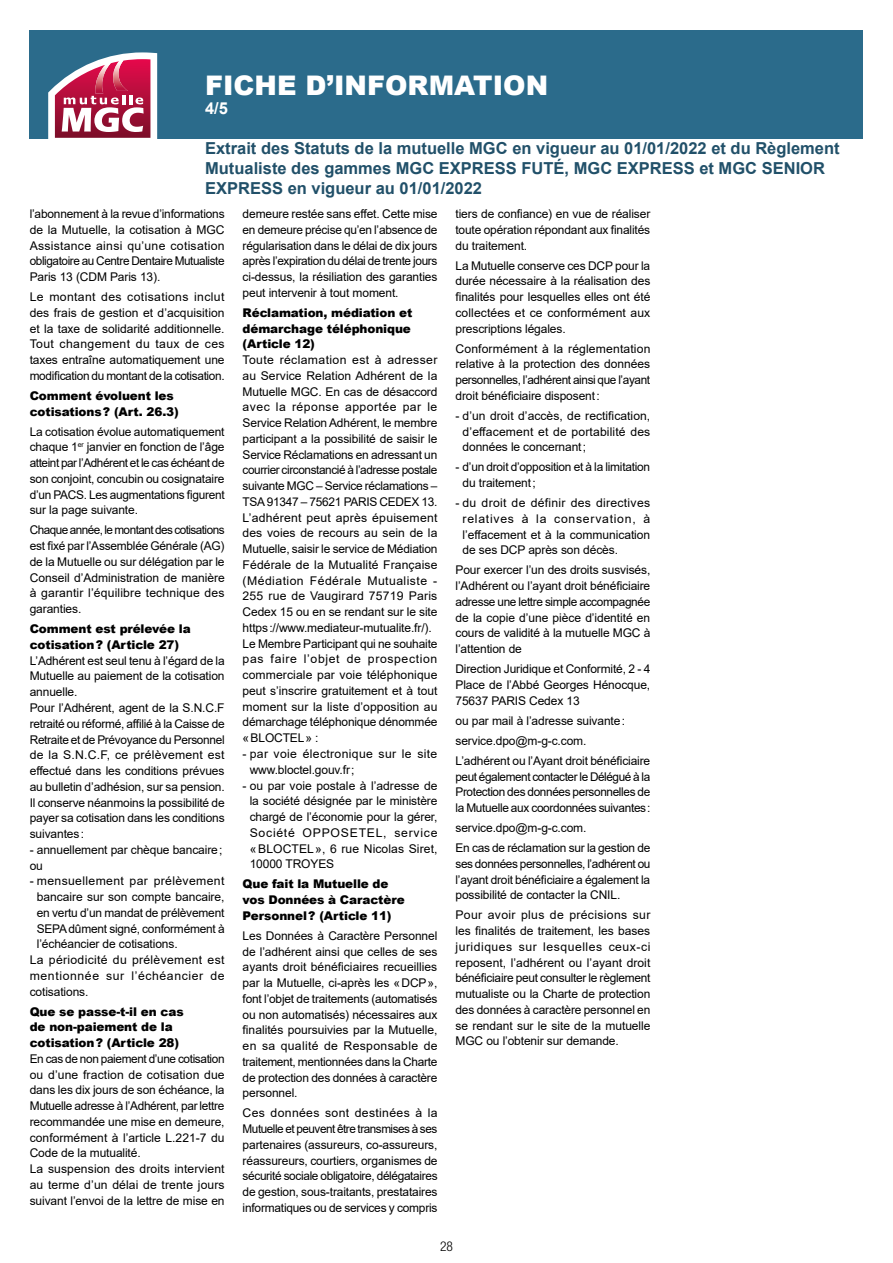
<style>
.page{position:relative;width:893px;height:1263px;background:#fff}
.page>*{position:absolute;margin:0;border:0;box-sizing:border-box;transform-origin:0 0}
.TITRE_Page{font:900 27px "Arial";color:#fff}
.TITRE_Paragraphe{font:700 16.5px/19.8px "Arial";color:#215069}
.TITRE_Paragraphe-2{font:700 16.5px "Arial";color:#fff}
.t1{font:300 condensed 13.5px "Helvetica Neue LT Std";color:#000}
.Extraits_Texte{font:12px/15.8px "Arial";letter-spacing:-.01em;color:#000;text-align:justify}
.Extraits_Article{font:900 12px/15.8px "Arial";letter-spacing:-.01em;color:#000}
.Extraits_Texte-2{font:12px/15.8px "Arial";letter-spacing:.025em;color:#000}
</style>
<div class="page">
<div style="left:30px;top:30px;width:833px;height:108px;background:#2b6b8b"></div>
<svg style="left:48px;top:52px;width:109px;height:87px"></svg>
<img style="left:113px;top:61px;width:15px;height:30px">
<p class="TITRE_Page" style="left:205px;top:65px;width:345px">FICHE D’INFORMATION</p>
<p class="TITRE_Paragraphe-2" style="left:205px;top:97px;width:24px">4/5</p>
<p class="TITRE_Paragraphe" style="left:205px;top:138px;width:636px">Extrait des Statuts de la mutuelle MGC en vigueur au 01/01/2022 et du Règlement<br>Mutualiste des gammes MGC EXPRESS FUTÉ, MGC EXPRESS et MGC SENIOR<br>EXPRESS en vigueur au 01/01/2022</p>
<p class="Extraits_Texte" style="left:30px;top:206px;width:196px">l’abonnement à la revue d’informations de la Mutuelle, la cotisation à MGC Assistance ainsi qu’une cotisation obligatoire au Centre Dentaire Mutualiste Paris 13 (CDM Paris 13).</p>
<p class="Extraits_Texte" style="left:30px;top:289px;width:196px">Le montant des cotisations inclut des frais de gestion et d’acquisition et la taxe de solidarité additionnelle.<br>Tout changement du taux de ces taxes entraîne automatiquement une modification du montant de la cotisation.</p>
<p class="Extraits_Article" style="left:30px;top:387px;width:150px">Comment évoluent les cotisations? (Art. 26.3)</p>
<p class="Extraits_Texte" style="left:30px;top:423px;width:196px">La cotisation évolue automatiquement chaque 1<sup>er</sup> janvier en fonction de l’âge atteint par l’Adhérent et le cas échéant de son conjoint, concubin ou cosignataire d’un PACS. Les augmentations figurent sur la page suivante.</p>
<p class="Extraits_Texte" style="left:30px;top:522px;width:196px">Chaque année, le montant des cotisations est fixé par l’Assemblée Générale (AG) de la Mutuelle ou sur délégation par le Conseil d’Administration de manière à garantir l’équilibre technique des garanties.</p>
<p class="Extraits_Article" style="left:30px;top:621px;width:163px">Comment est prélevée la cotisation? (Article 27)</p>
<p class="Extraits_Texte" style="left:30px;top:652px;width:196px">L’Adhérent est seul tenu à l’égard de la Mutuelle au paiement de la cotisation annuelle.</p>
<p class="Extraits_Texte" style="left:30px;top:700px;width:196px">Pour l’Adhérent, agent de la S.N.C.F retraité ou réformé, affilié à la Caisse de Retraite et de Prévoyance du Personnel de la S.N.C.F, ce prélèvement est effectué dans les conditions prévues au bulletin d’adhésion, sur sa pension.</p>
<p class="Extraits_Texte" style="left:30px;top:794px;width:196px">Il conserve néanmoins la possibilité de payer sa cotisation dans les conditions suivantes:</p>
<p class="Extraits_Texte" style="left:30px;top:841px;width:194px">- annuellement par chèque bancaire;</p>
<p class="Extraits_Texte" style="left:30px;top:857px;width:15px">ou</p>
<p class="Extraits_Texte" style="left:37px;top:873px;width:189px;text-indent:-7px">- mensuellement par prélèvement bancaire sur son compte bancaire, en vertu d’un mandat de prélèvement SEPA dûment signé, conformément à l’échéancier de cotisations.</p>
<p class="Extraits_Texte" style="left:30px;top:952px;width:196px">La périodicité du prélèvement est mentionnée sur l’échéancier de cotisations.</p>
<p class="Extraits_Article" style="left:30px;top:1003px;width:155px">Que se passe-t-il en cas de non-paiement de la cotisation? (Article 28)</p>
<p class="Extraits_Texte" style="left:30px;top:1050px;width:196px">En cas de non paiement d’une cotisation ou d’une fraction de cotisation due dans les dix jours de son échéance, la Mutuelle adresse à l’Adhérent, par lettre recommandée une mise en demeure, conformément à l’article L.221-7 du Code de la mutualité.</p>
<p class="Extraits_Texte" style="left:30px;top:1161px;width:196px">La suspension des droits intervient au terme d’un délai de trente jours suivant l’envoi de la lettre de mise en</p>
<p class="Extraits_Texte" style="left:243px;top:206px;width:196px">demeure restée sans effet. Cette mise en demeure précise qu’en l’absence de régularisation dans le délai de dix jours après l’expiration du délai de trente jours ci-dessus, la résiliation des garanties peut intervenir à tout moment.</p>
<p class="Extraits_Article" style="left:243px;top:304px;width:171px">Réclamation, médiation et démarchage téléphonique (Article 12)</p>
<p class="Extraits_Texte" style="left:243px;top:352px;width:196px">Toute réclamation est à adresser au Service Relation Adhérent de la Mutuelle MGC. En cas de désaccord avec la réponse apportée par le Service Relation Adhérent, le membre participant a la possibilité de saisir le Service Réclamations en adressant un courrier circonstancié à l’adresse postale suivante MGC – Service réclamations – TSA 91347 – 75621 PARIS CEDEX 13.</p>
<p class="Extraits_Texte" style="left:243px;top:509px;width:196px">L’adhérent peut après épuisement des voies de recours au sein de la Mutuelle, saisir le service de Médiation Fédérale de la Mutualité Française (Médiation Fédérale Mutualiste - 255 rue de Vaugirard 75719 Paris Cedex 15 ou en se rendant sur le site https://www.mediateur-mutualite.fr/).</p>
<p class="Extraits_Texte" style="left:243px;top:635px;width:196px">Le Membre Participant qui ne souhaite pas faire l’objet de prospection commerciale par voie téléphonique peut s’inscrire gratuitement et à tout moment sur la liste d’opposition au démarchage téléphonique dénommée «BLOCTEL» :</p>
<p class="Extraits_Texte-2" style="left:250px;top:746px;width:189px;text-indent:-7px">- par voie électronique sur le site www.bloctel.gouv.fr;</p>
<p class="Extraits_Texte" style="left:250px;top:777px;width:189px;text-indent:-7px">- ou par voie postale à l’adresse de la société désignée par le ministère chargé de l’économie pour la gérer, Société OPPOSETEL, service «BLOCTEL», 6 rue Nicolas Siret, 10000 TROYES</p>
<p class="Extraits_Article" style="left:243px;top:876px;width:164px">Que fait la Mutuelle de vos Données à Caractère<br>Personnel? (Article 11)</p>
<p class="Extraits_Texte" style="left:243px;top:927px;width:196px">Les Données à Caractère Personnel de l’adhérent ainsi que celles de ses ayants droit bénéficiaires recueillies par la Mutuelle, ci-après les «DCP», font l’objet de traitements (automatisés ou non automatisés) nécessaires aux finalités poursuivies par la Mutuelle, en sa qualité de Responsable de traitement, mentionnées dans la Charte de protection des données à caractère personnel.</p>
<p class="Extraits_Texte" style="left:243px;top:1105px;width:196px">Ces données sont destinées à la Mutuelle et peuvent être transmises à ses partenaires (assureurs, co-assureurs, réassureurs, courtiers, organismes de sécurité sociale obligatoire, délégataires de gestion, sous-traitants, prestataires informatiques ou de services y compris</p>
<p class="Extraits_Texte" style="left:455px;top:206px;width:196px">tiers de confiance) en vue de réaliser toute opération répondant aux finalités du traitement.</p>
<p class="Extraits_Texte" style="left:455px;top:257px;width:196px">La Mutuelle conserve ces DCP pour la durée nécessaire à la réalisation des finalités pour lesquelles elles ont été collectées et ce conformément aux prescriptions légales.</p>
<p class="Extraits_Texte" style="left:455px;top:340px;width:196px">Conformément à la réglementation relative à la protection des données personnelles, l’adhérent ainsi que l’ayant droit bénéficiaire disposent:</p>
<p class="Extraits_Texte" style="left:463px;top:408px;width:189px;text-indent:-7px">- d’un droit d’accès, de rectification, d’effacement et de portabilité des données le concernant;</p>
<p class="Extraits_Texte" style="left:463px;top:459px;width:189px;text-indent:-7px">- d’un droit d’opposition et à la limitation du traitement;</p>
<p class="Extraits_Texte" style="left:463px;top:495px;width:189px;text-indent:-7px">- du droit de définir des directives relatives à la conservation, à l’effacement et à la communication de ses DCP après son décès.</p>
<p class="Extraits_Texte" style="left:455px;top:562px;width:196px">Pour exercer l’un des droits susvisés, l’Adhérent ou l’ayant droit bénéficiaire adresse une lettre simple accompagnée de la copie d’une pièce d’identité en cours de validité à la mutuelle MGC à l’attention de</p>
<p class="Extraits_Texte" style="left:455px;top:661px;width:196px">Direction Juridique et Conformité, 2 - 4<br>Place de l’Abbé Georges Hénocque, 75637 PARIS Cedex 13</p>
<p class="Extraits_Texte" style="left:455px;top:712px;width:171px">ou par mail à l’adresse suivante:</p>
<p class="Extraits_Texte" style="left:455px;top:732px;width:133px">service.dpo@m-g-c.com.</p>
<p class="Extraits_Texte" style="left:455px;top:753px;width:196px">L’adhérent ou l’Ayant droit bénéficiaire peut également contacter le Délégué à la Protection des données personnelles de la Mutuelle aux coordonnées suivantes:</p>
<p class="Extraits_Texte" style="left:455px;top:820px;width:133px">service.dpo@m-g-c.com.</p>
<p class="Extraits_Texte" style="left:455px;top:840px;width:196px">En cas de réclamation sur la gestion de ses données personnelles, l’adhérent ou l’ayant droit bénéficiaire a également la possibilité de contacter la CNIL.</p>
<p class="Extraits_Texte" style="left:455px;top:907px;width:196px">Pour avoir plus de précisions sur les finalités de traitement, les bases juridiques sur lesquelles ceux-ci reposent, l’adhérent ou l’ayant droit bénéficiaire peut consulter le règlement mutualiste ou la Charte de protection des données à caractère personnel en se rendant sur le site de la mutuelle MGC ou l’obtenir sur demande.</p>
<p class="t1" style="left:440px;top:1239px;width:14px">28</p>
</div>
